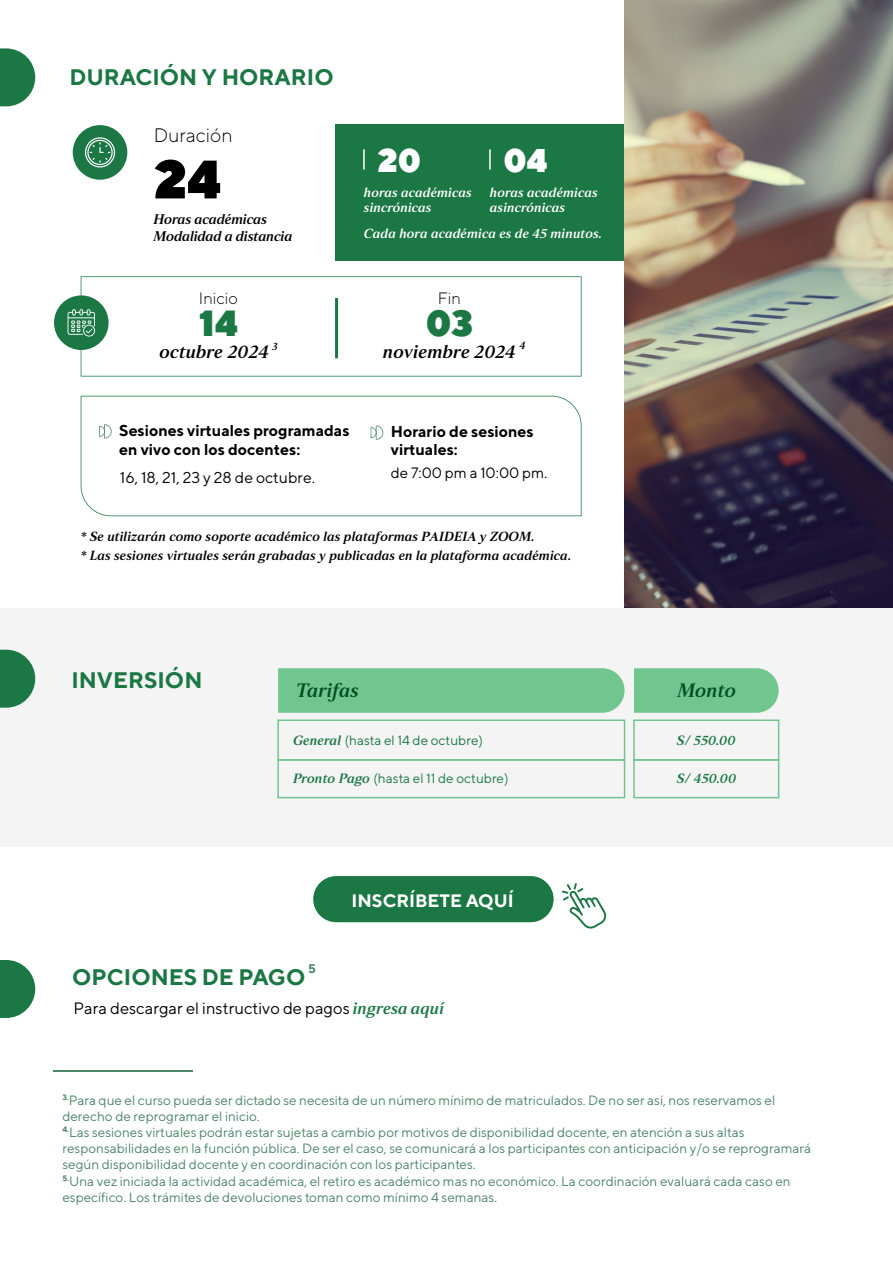
<style>
.page{position:relative;width:893px;height:1263px;background:#fff}
.page>*{position:absolute;margin:0;border:0;box-sizing:border-box;transform-origin:0 0}
.t1{font:900 54px "TT Norms";color:#000}
.t2{font:900 36.3px "TT Norms";color:#1b7744}
.t3{font:900 32.85px "TT Norms";color:#fff}
.t4{font:700 22.5px "TT Norms";color:#1b7744}
.t5{font:19.5px "Strato Pro Demi Bold It";color:#024f21}
.t6{font:300 19.5px "TT Norms";color:#000}
.t7{font:18.3px "Strato Pro Demi Bold It";color:#000}
.t8{font:700 18px "TT Norms";color:#fff}
.t9{font:16.5px "TT Norms";color:#000}
.t10{font:300 16.35px "TT Norms";color:#000}
.t11{font:700 15.75px/18.9px "TT Norms";color:#000}
.t12{font:15.75px "TT Norms";color:#000}
.t13{font:15px "TT Norms";color:#000}
.t14{font:14.1px/16.6px "Strato Pro Demi Bold It";letter-spacing:-.02em;color:#000}
.t15{font:13.5px/16.2px "TT Norms";color:#4c8469}
.t16{font:13.5px "TT Norms";color:#1b7744}
.t17{font:13.5px "Strato Pro Demi Bold It";color:#1b7744}
.t18{font:13.2px/19px "Strato Pro Demi Bold It";color:#000}
.t19{font:13.2px/15.6px "Strato Pro Demi Bold It";color:#fff}
.t20{font:700 12.6px "TT Norms";color:#4c8569}
.t21{font:10.65px "Strato Pro Demi Bold It";color:#000}
.s1{font-family:"Strato Pro Demi Bold It"}
.s2{font-family:"Strato Pro Demi Bold It";color:#1b7744}
</style>
<div class="page">
<div style="left:335px;top:125px;width:311px;height:136px;background:#1b7744"></div>
<img style="left:624px;top:0;width:269px;height:608px">
<div style="left:0;top:608px;width:893px;height:238px;background:#f4f4f4"></div>
<svg style="left:634px;top:668px;width:145px;height:45px"></svg>
<div style="left:278px;top:668px;width:347px;height:45px;background:#71c690"></div>
<div style="left:73px;top:125px;width:54px;height:55px;background:#1b7744;border-radius:50%"></div>
<hr style="left:363px;top:149px;width:2px;height:21px;background:#fff">
<hr style="left:489px;top:149px;width:2px;height:21px;background:#fff">
<div style="left:277px;top:719px;width:348px;height:42px;border:2px solid #71c690"></div>
<div style="left:277px;top:759px;width:348px;height:39px;border:2px solid #71c690"></div>
<div style="left:633px;top:759px;width:146px;height:39px;border:2px solid #71c690"></div>
<div style="left:633px;top:719px;width:146px;height:42px;border:2px solid #71c690"></div>
<div style="left:313px;top:876px;width:240px;height:46px;background:#1b7744;border-radius:23px"></div>
<hr style="left:53px;top:1071px;width:140px;height:1px;background:#4c8569">
<svg style="left:0;top:48px;width:35px;height:58px"></svg>
<svg style="left:0;top:650px;width:35px;height:58px"></svg>
<svg style="left:0;top:960px;width:35px;height:58px"></svg>
<svg style="left:85px;top:137px;width:30px;height:30px"></svg>
<svg style="left:562px;top:883px;width:45px;height:45px"></svg>
<svg style="left:81px;top:276px;width:501px;height:100px"></svg>
<svg style="left:81px;top:396px;width:501px;height:120px"></svg>
<hr style="left:335px;top:298px;width:3px;height:60px;background:#1b7744">
<div style="left:54px;top:295px;width:55px;height:55px;background:#1b7744;border-radius:50%"></div>
<svg style="left:68px;top:309px;width:27px;height:28px"></svg>
<h3 class="t4" style="left:69px;top:63px;width:266px">DURACIÓN Y HORARIO</h3>
<h3 class="t6" style="left:154px;top:124px;width:81px">Duración</h3>
<h1 class="t1" style="left:154px;top:144px;width:69px">24</h1>
<p class="t14" style="left:154px;top:211px;width:140px">Horas académicas<br>Modalidad a distancia</p>
<p class="t10" style="left:199px;top:288px;width:41px">Inicio</p>
<h3 class="t3" style="left:377px;top:139px;width:45px">20</h3>
<p class="t19" style="left:364px;top:184px;width:110px">horas académicas sincrónicas</p>
<h3 class="t3" style="left:503px;top:139px;width:46px">04</h3>
<p class="t19" style="left:490px;top:184px;width:110px">horas académicas</p>
<p class="t19" style="left:490px;top:200px;width:77px">asincrónicas</p>
<p class="t19" style="left:364px;top:226px;width:240px">Cada hora académica es de 45 minutos.</p>
<p class="t10" style="left:438px;top:288px;width:25px">Fin</p>
<h2 class="t2" style="left:426px;top:300px;width:49px">03</h2>
<h3 class="t7" style="left:383px;top:340px;width:134px">noviembre 2024</h3>
<h2 class="t2" style="left:199px;top:300px;width:40px">14</h2>
<h3 class="t7" style="left:160px;top:340px;width:111px">octubre 2024</h3>
<p class="t21" style="left:272px;top:340px;width:7px">3</p>
<p class="t21" style="left:520px;top:339px;width:8px">4</p>
<p class="t11" style="left:119px;top:421px;width:232px">Sesiones virtuales programadas en vivo con los docentes:</p>
<p class="t11" style="left:391px;top:421px;width:144px">Horario de sesiones virtuales:</p>
<p class="t12" style="left:120px;top:468px;width:197px">16, 18, 21, 23 y 28 de octubre.</p>
<p class="t13" style="left:391px;top:463px;width:158px">de 7:00 pm a 10:00 pm.</p>
<p class="t18" style="left:80px;top:527px;width:492px">* Se utilizarán como soporte académico las plataformas PAIDEIA y ZOOM.<br>* Las sesiones virtuales serán grabadas y publicadas en la plataforma académica.</p>
<h3 class="t4" style="left:71px;top:665px;width:133px">INVERSIÓN</h3>
<h3 class="t5" style="left:296px;top:678px;width:64px">Tarifas</h3>
<h3 class="t5" style="left:677px;top:678px;width:60px">Monto</h3>
<p class="t16" style="left:293px;top:732px;width:191px"><span class="s1">General</span> (hasta el 14 de octubre)</p>
<p class="t17" style="left:677px;top:732px;width:60px">S/ 550.00</p>
<p class="t16" style="left:293px;top:770px;width:217px"><span class="s1">Pronto Pago</span> (hasta el 11 de octubre)</p>
<p class="t17" style="left:677px;top:769px;width:61px">S/ 450.00</p>
<h3 class="t8" style="left:351px;top:890px;width:164px">INSCRÍBETE AQUÍ</h3>
<p class="t20" style="left:308px;top:961px;width:9px">5</p>
<h3 class="t4" style="left:72px;top:962px;width:235px">OPCIONES DE PAGO</h3>
<p class="t9" style="left:73px;top:998px;width:372px">Para descargar el instructivo de pagos <span class="s2">ingresa aquí</span></p>
<p class="t15" style="left:62px;top:1091px;width:750px"><sup>3.</sup>Para que el curso pueda ser dictado se necesita de un número mínimo de matriculados. De no ser así, nos reservamos el derecho de reprogramar el inicio.<br><sup>4.</sup>Las sesiones virtuales podrán estar sujetas a cambio por motivos de disponibilidad docente, en atención a sus altas responsabilidades en la función pública. De ser el caso, se comunicará a los participantes con anticipación y/o se reprogramará según disponibilidad docente y en coordinación con los participantes.<br><sup>5.</sup>Una vez iniciada la actividad académica, el retiro es académico mas no económico. La coordinación evaluará cada caso en específico. Los trámites de devoluciones toman como mínimo 4 semanas.</p>
</div>
